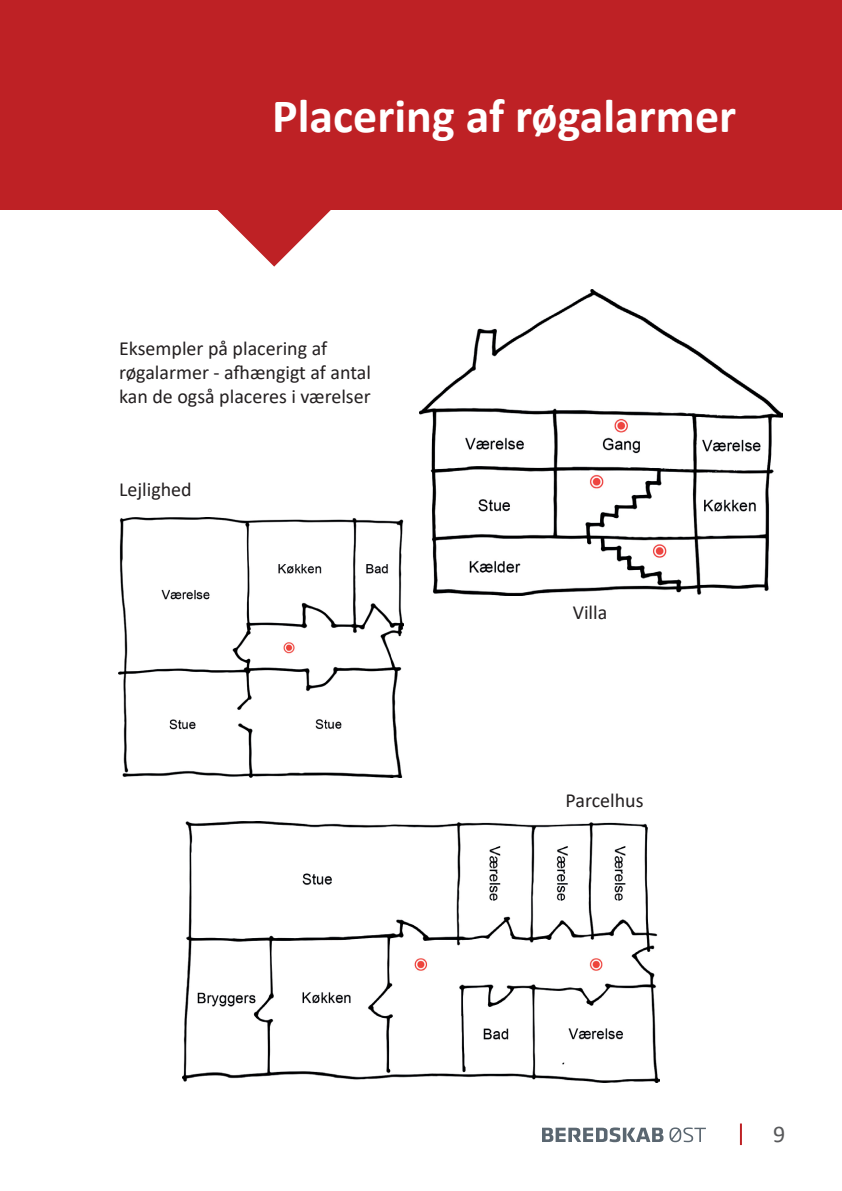
<style>
.page{position:relative;width:842px;height:1191px;background:#fff}
.page>*{position:absolute;margin:0;border:0;box-sizing:border-box;transform-origin:0 0}
.t1{font:700 48px "Calibri";color:#fff}
.t2{font:24px "Calibri";color:#57585a}
.t3{font:20px/24px "Calibri";color:#231f20}
</style>
<div class="page">
<svg style="left:542px;top:1127px;width:121px;height:15px"></svg>
<svg style="left:669px;top:1127px;width:37px;height:15px"></svg>
<hr style="left:740px;top:1123px;width:2px;height:22px;background:#be2125">
<svg style="left:217px;top:210px;width:114px;height:57px"></svg>
<div style="left:0;top:0;width:842px;height:210px;background:#be2125"></div>
<img style="left:119px;top:517px;width:284px;height:261px">
<img style="left:182px;top:821px;width:478px;height:261px">
<img style="left:419px;top:289px;width:363px;height:306px">
<p class="t1" style="left:272px;top:82px;width:465px">Placering af røgalarmer</p>
<p class="t3" style="left:119px;top:336px;width:253px">Eksempler på placering af røgalarmer - afhængigt af antal kan de også placeres i værelser</p>
<p class="t3" style="left:119px;top:477px;width:74px">Lejlighed</p>
<p class="t3" style="left:573px;top:600px;width:36px">Villa</p>
<p class="t3" style="left:566px;top:787px;width:79px">Parcelhus</p>
<p class="t2" style="left:773px;top:1117px;width:14px">9</p>
</div>
